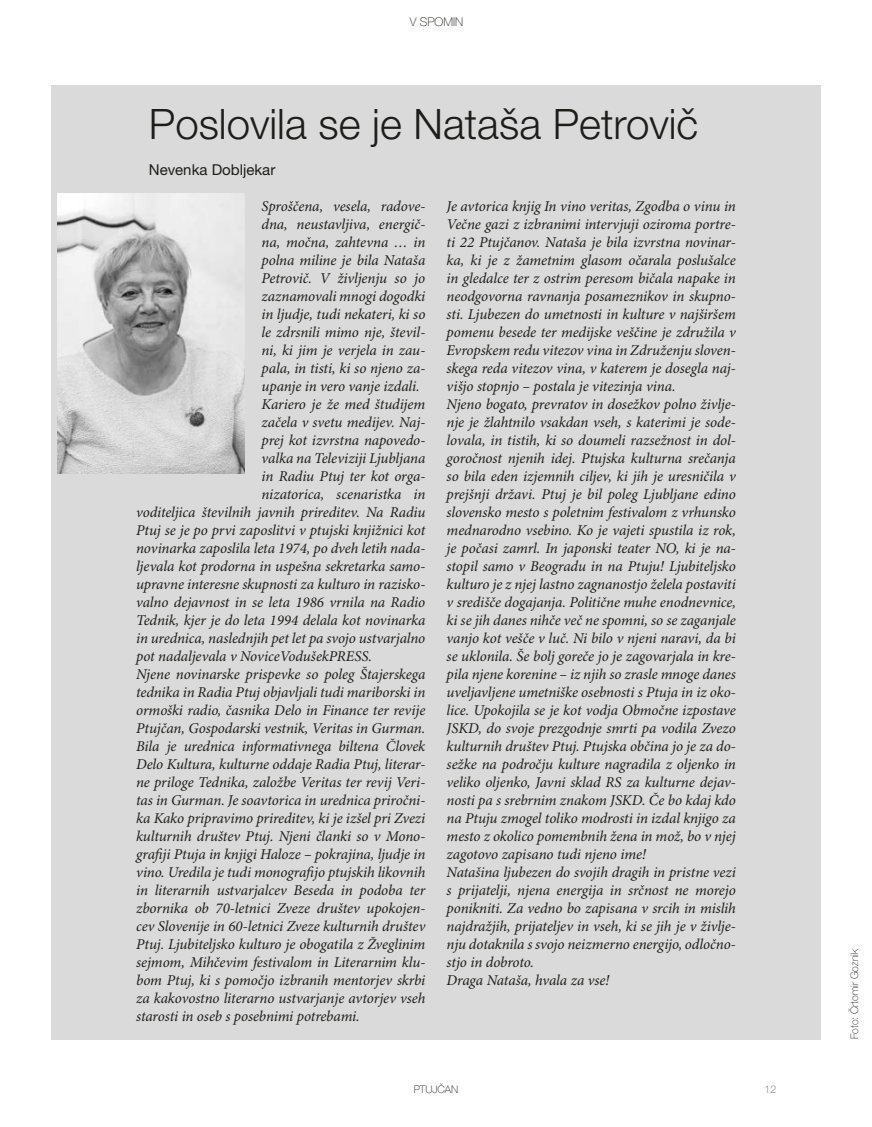
<style>
.page{position:relative;width:872px;height:1127px;background:#fff}
.page>*{position:absolute;margin:0;border:0;box-sizing:border-box;transform-origin:0 0}
.Naslov_članka_manjši{font:300 42px "Helvetica Neue LT Pro";color:#1d1d1b}
.Besedilo{font:italic 15px/18px "Minion Pro";letter-spacing:-.005em;color:#1d1d1b;text-align:justify}
.Avtor{font:15px "Helvetica Neue LT Pro";color:#1d1d1b}
.NASLOV_STRANI{font:100 12px "Helvetica Neue LT Pro";color:#1d1d1b}
.Fotograf{font:100 10.5px "Helvetica Neue LT Pro";color:#1d1d1b}
.t1{font:100 10.5px "Helvetica Neue LT Pro";color:#575756}
</style>
<div class="page">
<div style="left:52px;top:85px;width:769px;height:954px;background:#dadada"></div>
<img style="left:57px;top:193px;width:187px;height:281px">
<p class="NASLOV_STRANI" style="left:410px;top:14px;width:55px">V SPOMIN</p>
<p class="Naslov_članka_manjši" style="left:149px;top:98px;width:551px">Poslovila se je Nataša Petrovič</p>
<p class="Avtor" style="left:149px;top:161px;width:128px">Nevenka Dobljekar</p>
<p class="Besedilo" style="left:261px;top:198px;width:165px">Sproščena, vesela, radove&shy;dna, neustavljiva, energič&shy;na, močna, zahtevna … in polna miline je bila Nataša Petrovič. V življenju so jo zaznamovali mnogi dogodki in ljudje, tudi nekateri, ki so le zdrsnili mimo nje, števil&shy;ni, ki jim je verjela in zau&shy;pala, in tisti, ki so njeno za&shy;upanje in vero vanje izdali.</p>
<p class="Besedilo" style="left:261px;top:396px;width:165px">Kariero je že med študijem</p>
<p class="Besedilo" style="left:261px;top:414px;width:165px">začela v svetu medijev. Naj-</p>
<p class="Besedilo" style="left:261px;top:432px;width:165px">prej kot izvrstna napovedo-</p>
<p class="Besedilo" style="left:261px;top:450px;width:165px">valka na Televiziji Ljubljana</p>
<p class="Besedilo" style="left:261px;top:468px;width:165px">in Radiu Ptuj ter kot orga-</p>
<p class="Besedilo" style="left:261px;top:486px;width:165px">nizatorica, scenaristka in</p>
<p class="Besedilo" style="left:136px;top:504px;width:291px">voditeljica številnih javnih prireditev. Na Radiu</p>
<p class="Besedilo" style="left:136px;top:522px;width:291px">Ptuj se je po prvi zaposlitvi v ptujski knjižnici kot</p>
<p class="Besedilo" style="left:136px;top:540px;width:291px">novinarka zaposlila leta 1974, po dveh letih nada-</p>
<p class="Besedilo" style="left:136px;top:558px;width:291px">ljevala kot prodorna in uspešna sekretarka samo-</p>
<p class="Besedilo" style="left:136px;top:576px;width:291px">upravne interesne skupnosti za kulturo in razisko-</p>
<p class="Besedilo" style="left:136px;top:594px;width:291px">valno dejavnost in se leta 1986 vrnila na Radio</p>
<p class="Besedilo" style="left:136px;top:612px;width:291px">Tednik, kjer je do leta 1994 delala kot novinarka</p>
<p class="Besedilo" style="left:136px;top:630px;width:291px">in urednica, naslednjih pet let pa svojo ustvarjalno</p>
<p class="Besedilo" style="left:136px;top:648px;width:237px">pot nadaljevala v NoviceVodušekPRESS.</p>
<p class="Besedilo" style="left:136px;top:666px;width:291px">Njene novinarske prispevke so poleg Štajerskega tednika in Radia Ptuj objavljali tudi mariborski in ormoški radio, časnika Delo in Finance ter revije Ptujčan, Gospodarski vestnik, Veritas in Gurman.<br>Bila je urednica informativnega biltena Človek Delo Kultura, kulturne oddaje Radia Ptuj, literar&shy;ne priloge Tednika, založbe Veritas ter revij Veri&shy;tas in Gurman. Je soavtorica in urednica priročni&shy;ka Kako pripravimo prireditev, ki je izšel pri Zvezi kulturnih društev Ptuj. Njeni članki so v Mono&shy;grafiji Ptuja in knjigi Haloze – pokrajina, ljudje in vino. Uredila je tudi monografijo ptujskih likovnih in literarnih ustvarjalcev Beseda in podoba ter zbornika ob 70-letnici Zveze društev upokojen&shy;cev Slovenije in 60-letnici Zveze kulturnih društev Ptuj. Ljubiteljsko kulturo je obogatila z Žveglinim sejmom, Mihčevim festivalom in Literarnim klu&shy;bom Ptuj, ki s pomočjo izbranih mentorjev skrbi za kakovostno literarno ustvarjanje avtorjev vseh starosti in oseb s posebnimi potrebami.</p>
<p class="Besedilo" style="left:446px;top:198px;width:291px">Je avtorica knjig In vino veritas, Zgodba o vinu in Večne gazi z izbranimi intervjuji oziroma portre&shy;ti 22 Ptujčanov. Nataša je bila izvrstna novinar&shy;ka, ki je z žametnim glasom očarala poslušalce in gledalce ter z ostrim peresom bičala napake in neodgovorna ravnanja posameznikov in skupno&shy;sti. Ljubezen do umetnosti in kulture v najširšem pomenu besede ter medijske veščine je združila v Evropskem redu vitezov vina in Združenju sloven&shy;skega reda vitezov vina, v katerem je dosegla naj&shy;višjo stopnjo – postala je vitezinja vina.</p>
<p class="Besedilo" style="left:446px;top:396px;width:291px">Njeno bogato, prevratov in dosežkov polno življe&shy;nje je žlahtnilo vsakdan vseh, s katerimi je sode&shy;lovala, in tistih, ki so doumeli razsežnost in dol&shy;goročnost njenih idej. Ptujska kulturna srečanja so bila eden izjemnih ciljev, ki jih je uresničila v prejšnji državi. Ptuj je bil poleg Ljubljane edino slovensko mesto s poletnim festivalom z vrhunsko mednarodno vsebino. Ko je vajeti spustila iz rok, je počasi zamrl. In japonski teater NO, ki je na&shy;stopil samo v Beogradu in na Ptuju! Ljubiteljsko kulturo je z njej lastno zagnanostjo želela postaviti v središče dogajanja. Politične muhe enodnevnice, ki se jih danes nihče več ne spomni, so se zaganjale vanjo kot vešče v luč. Ni bilo v njeni naravi, da bi se uklonila. Še bolj goreče jo je zagovarjala in kre&shy;pila njene korenine – iz njih so zrasle mnoge danes uveljavljene umetniške osebnosti s Ptuja in iz oko&shy;lice. Upokojila se je kot vodja Območne izpostave JSKD, do svoje prezgodnje smrti pa vodila Zvezo kulturnih društev Ptuj. Ptujska občina jo je za do&shy;sežke na področju kulture nagradila z oljenko in veliko oljenko, Javni sklad RS za kulturne dejav&shy;nosti pa s srebrnim znakom JSKD. Če bo kdaj kdo na Ptuju zmogel toliko modrosti in izdal knjigo za mesto z okolico pomembnih žena in mož, bo v njej zagotovo zapisano tudi njeno ime!</p>
<p class="Besedilo" style="left:446px;top:864px;width:291px">Natašina ljubezen do svojih dragih in pristne vezi s prijatelji, njena energija in srčnost ne morejo ponikniti. Za vedno bo zapisana v srcih in mislih najdražjih, prijateljev in vseh, ki se jih je v življe&shy;nju dotaknila s svojo neizmerno energijo, odločno&shy;stjo in dobroto.</p>
<p class="Besedilo" style="left:446px;top:972px;width:164px">Draga Nataša, hvala za vse!</p>
<p class="Fotograf" style="left:414px;top:1083px;width:46px">PTUJČAN</p>
<p class="t1" style="left:764px;top:1083px;width:13px">12</p>
<p class="Fotograf" style="left:848px;top:1039px;width:92px;rotate:-90deg">Foto: Črtomir Goznik</p>
</div>
